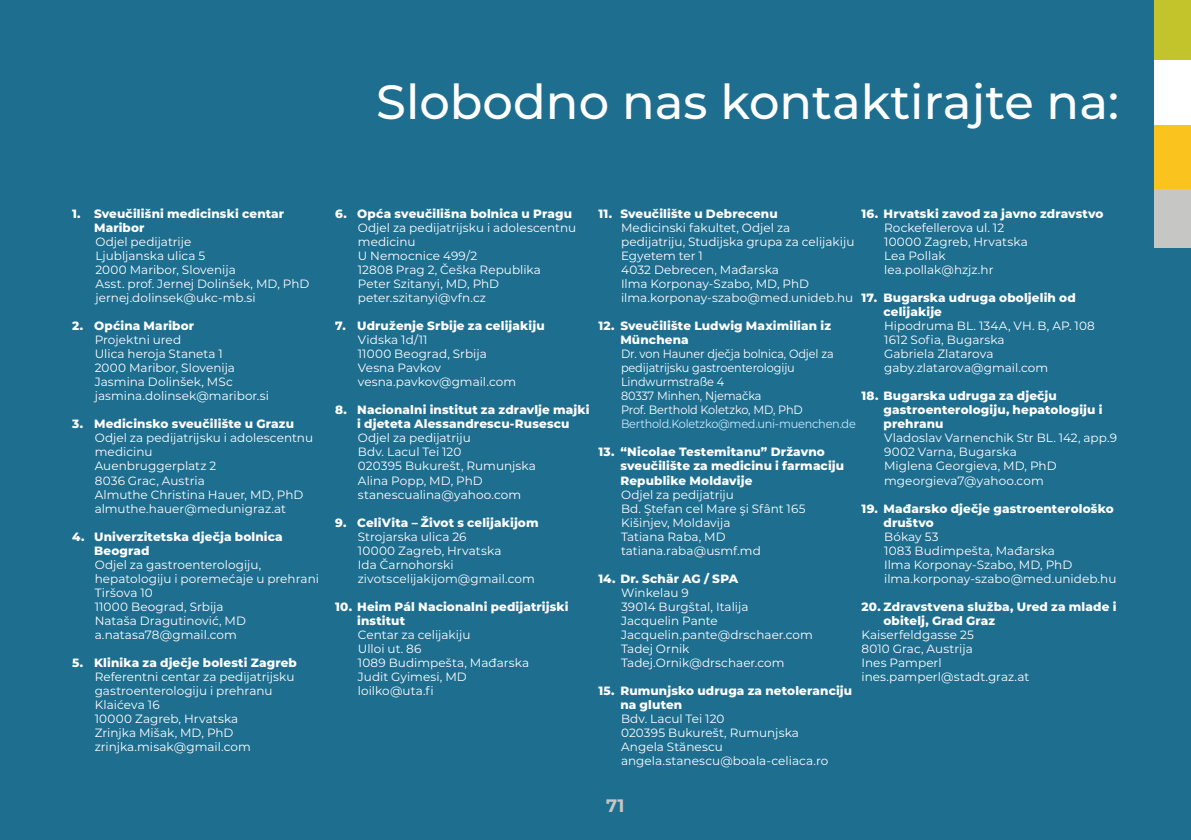
<style>
.page{position:relative;width:1191px;height:840px;background:#fff}
.page>*{position:absolute;margin:0;border:0;box-sizing:border-box;transform-origin:0 0}
._01_Naslov{font:500 48px "Montserrat";color:#fff}
.t1{font:700 18px "Montserrat";color:#c6c6c5}
.txt{font:12px/14px "Montserrat";letter-spacing:.005em;color:#fff}
.txt-2{font:800 12px/14px "Montserrat";letter-spacing:.01em;color:#fff}
.txt-3{font:12px/14px "Montserrat";letter-spacing:.005em;color:#fff;scale:.94 1}
.txt-4{font:12px "Montserrat";letter-spacing:-.02em;color:#c9e9fb;scale:.94 1}
</style>
<div class="page">
<div style="left:0;top:0;width:1191px;height:839px;background:#1e6e90"></div>
<div style="left:1154px;top:0;width:37px;height:60px;background:#c3c42c"></div>
<div style="left:1154px;top:60px;width:37px;height:65px;background:#fff"></div>
<div style="left:1154px;top:125px;width:37px;height:65px;background:#fac31e"></div>
<div style="left:1154px;top:190px;width:37px;height:58px;background:#c6c6c5"></div>
<p class="_01_Naslov" style="left:376px;top:68px;width:744px">Slobodno nas kontaktirajte na:</p>
<p class="txt-2" style="left:94px;top:206px;width:192px;text-indent:-22px">1. Sveučilišni medicinski centar<br>Maribor</p>
<p class="txt" style="left:95px;top:234px;width:97px">Odjel pedijatrije</p>
<p class="txt" style="left:95px;top:248px;width:111px">Ljubljanska ulica 5</p>
<p class="txt" style="left:95px;top:262px;width:142px">2000 Maribor, Slovenija</p>
<p class="txt" style="left:95px;top:276px;width:216px">Asst. prof. Jernej Dolinšek, MD, PhD</p>
<p class="txt" style="left:95px;top:290px;width:162px">jernej.dolinsek@ukc-mb.si</p>
<p class="txt-2" style="left:72px;top:318px;width:124px">2. Općina Maribor</p>
<p class="txt" style="left:95px;top:332px;width:88px">Projektni ured</p>
<p class="txt" style="left:95px;top:346px;width:130px">Ulica heroja Staneta 1</p>
<p class="txt" style="left:95px;top:360px;width:142px">2000 Maribor, Slovenija</p>
<p class="txt" style="left:95px;top:374px;width:140px">Jasmina Dolinšek, MSc</p>
<p class="txt" style="left:95px;top:388px;width:176px">jasmina.dolinsek@maribor.si</p>
<p class="txt-2" style="left:72px;top:416px;width:223px">3. Medicinsko sveučilište u Grazu</p>
<p class="txt" style="left:95px;top:430px;width:220px">Odjel za pedijatrijsku i adolescentnu medicinu</p>
<p class="txt" style="left:95px;top:458px;width:123px">Auenbruggerplatz 2</p>
<p class="txt" style="left:95px;top:472px;width:112px">8036 Grac, Austria</p>
<p class="txt" style="left:95px;top:486px;width:210px">Almuthe Christina Hauer, MD, PhD</p>
<p class="txt" style="left:95px;top:500px;width:193px">almuthe.hauer@medunigraz.at</p>
<p class="txt-2" style="left:94px;top:528px;width:190px;text-indent:-22px">4. Univerzitetska dječja bolnica<br>Beograd</p>
<p class="txt" style="left:95px;top:556px;width:226px">Odjel za gastroenterologiju, hepatologiju i poremećaje u prehrani</p>
<p class="txt" style="left:95px;top:584px;width:60px">Tiršova 10</p>
<p class="txt" style="left:95px;top:598px;width:130px">11000 Beograd, Srbija</p>
<p class="txt" style="left:95px;top:612px;width:153px">Nataša Dragutinović, MD</p>
<p class="txt" style="left:95px;top:626px;width:144px">a.natasa78@gmail.com</p>
<p class="txt-2" style="left:72px;top:654px;width:226px">5. Klinika za dječje bolesti Zagreb</p>
<p class="txt" style="left:95px;top:668px;width:201px">Referentni centar za pedijatrijsku gastroenterologiju i prehranu</p>
<p class="txt" style="left:95px;top:696px;width:66px">Klaićeva 16</p>
<p class="txt" style="left:95px;top:710px;width:145px">10000 Zagreb, Hrvatska</p>
<p class="txt" style="left:95px;top:724px;width:140px">Zrinjka Mišak, MD, PhD</p>
<p class="txt" style="left:95px;top:738px;width:158px">zrinjka.misak@gmail.com</p>
<p class="txt-2" style="left:335px;top:206px;width:238px">6. Opća sveučilišna bolnica u Pragu</p>
<p class="txt" style="left:358px;top:220px;width:220px">Odjel za pedijatrijsku i adolescentnu medicinu</p>
<p class="txt" style="left:358px;top:248px;width:121px">U Nemocnice 499/2</p>
<p class="txt" style="left:358px;top:262px;width:185px">12808 Prag 2, Češka Republika</p>
<p class="txt" style="left:358px;top:276px;width:143px">Peter Szitanyi, MD, PhD</p>
<p class="txt" style="left:358px;top:290px;width:130px">peter.szitanyi@vfn.cz</p>
<p class="txt-2" style="left:335px;top:318px;width:211px">7. Udruženje Srbije za celijakiju</p>
<p class="txt" style="left:358px;top:332px;width:71px">Vidska 1d/11</p>
<p class="txt" style="left:358px;top:346px;width:130px">11000 Beograd, Srbija</p>
<p class="txt" style="left:358px;top:360px;width:85px">Vesna Pavkov</p>
<p class="txt" style="left:358px;top:374px;width:160px">vesna.pavkov@gmail.com</p>
<p class="txt-2" style="left:335px;top:402px;width:256px;text-align:center">8. Nacionalni institut za zdravlje majki i djeteta Alessandrescu-Rusescu</p>
<p class="txt" style="left:358px;top:430px;width:114px">Odjel za pedijatriju</p>
<p class="txt" style="left:358px;top:444px;width:105px">Bdv. Lacul Tei 120</p>
<p class="txt" style="left:358px;top:458px;width:179px">020395 Bukurešt, Rumunjska</p>
<p class="txt" style="left:358px;top:472px;width:126px">Alina Popp, MD, PhD</p>
<p class="txt" style="left:358px;top:486px;width:165px">stanescualina@yahoo.com</p>
<p class="txt-2" style="left:335px;top:514px;width:205px">9. CeliVita – Život s celijakijom</p>
<p class="txt" style="left:358px;top:528px;width:110px">Strojarska ulica 26</p>
<p class="txt" style="left:358px;top:542px;width:145px">10000 Zagreb, Hrvatska</p>
<p class="txt" style="left:358px;top:556px;width:97px">Ida Čarnohorski</p>
<p class="txt" style="left:358px;top:570px;width:179px">zivotscelijakijom@gmail.com</p>
<p class="txt-2" style="left:357px;top:598px;width:213px;text-indent:-22px">10. Heim Pál Nacionalni pedijatrijski institut</p>
<p class="txt" style="left:358px;top:626px;width:114px">Centar za celijakiju</p>
<p class="txt" style="left:358px;top:640px;width:65px">Ulloi ut. 86</p>
<p class="txt" style="left:358px;top:654px;width:173px">1089 Budimpešta, Mađarska</p>
<p class="txt" style="left:358px;top:668px;width:110px">Judit Gyimesi, MD</p>
<p class="txt" style="left:358px;top:682px;width:77px">loilko@uta.fi</p>
<p class="txt-2" style="left:598px;top:206px;width:181px">11. Sveučilište u Debrecenu</p>
<p class="txt" style="left:621px;top:220px;width:235px">Medicinski fakultet, Odjel za pedijatriju, Studijska grupa za celijakiju</p>
<p class="txt" style="left:621px;top:248px;width:83px">Egyetem ter 1</p>
<p class="txt" style="left:621px;top:262px;width:159px">4032 Debrecen, Mađarska</p>
<p class="txt" style="left:621px;top:276px;width:190px">Ilma Korponay-Szabo, MD, PhD</p>
<p class="txt" style="left:621px;top:290px;width:234px">ilma.korponay-szabo@med.unideb.hu</p>
<p class="txt-2" style="left:620px;top:318px;width:212px;text-indent:-22px">12. Sveučilište Ludwig Maximilian iz<br>Münchena</p>
<p class="txt-3" style="left:621px;top:346px;width:228px">Dr. von Hauner dječja bolnica, Odjel za pedijatrijsku gastroenterologiju</p>
<p class="txt-3" style="left:621px;top:374px;width:111px">Lindwurmstraße 4</p>
<p class="txt-3" style="left:621px;top:388px;width:151px">80337 Minhen, Njemačka</p>
<p class="txt-3" style="left:621px;top:402px;width:195px">Prof. Berthold Koletzko, MD, PhD</p>
<p class="txt-4" style="left:621px;top:415px;width:251px">Berthold.Koletzko@med.uni-muenchen.de</p>
<p class="txt-2" style="left:620px;top:444px;width:225px;text-indent:-22px">13. “Nicolae Testemitanu” Državno sveučilište za medicinu i farmaciju<br>Republike Moldavije</p>
<p class="txt" style="left:621px;top:486px;width:114px">Odjel za pedijatriju</p>
<p class="txt" style="left:621px;top:500px;width:186px">Bd. Ştefan cel Mare şi Sfânt 165</p>
<p class="txt" style="left:621px;top:514px;width:111px">Kišinjev, Moldavija</p>
<p class="txt" style="left:621px;top:528px;width:106px">Tatiana Raba, MD</p>
<p class="txt" style="left:621px;top:542px;width:141px">tatiana.raba@usmf.md</p>
<p class="txt-2" style="left:598px;top:570px;width:141px">14. Dr. Schär AG / SPA</p>
<p class="txt" style="left:621px;top:584px;width:69px">Winkelau 9</p>
<p class="txt" style="left:621px;top:598px;width:129px">39014 Burgštal, Italija</p>
<p class="txt" style="left:621px;top:612px;width:98px">Jacquelin Pante</p>
<p class="txt" style="left:621px;top:626px;width:193px">Jacquelin.pante@drschaer.com</p>
<p class="txt" style="left:621px;top:640px;width:70px">Tadej Ornik</p>
<p class="txt" style="left:621px;top:654px;width:165px">Tadej.Ornik@drschaer.com</p>
<p class="txt-2" style="left:620px;top:682px;width:233px;text-indent:-22px">15. Rumunjsko udruga za netoleranciju na gluten</p>
<p class="txt" style="left:621px;top:710px;width:105px">Bdv. Lacul Tei 120</p>
<p class="txt" style="left:621px;top:724px;width:179px">020395 Bukurešt, Rumunjska</p>
<p class="txt" style="left:621px;top:738px;width:103px">Angela Stănescu</p>
<p class="txt" style="left:621px;top:752px;width:209px">angela.stanescu@boala-celiaca.ro</p>
<p class="txt-2" style="left:861px;top:206px;width:243px">16. Hrvatski zavod za javno zdravstvo</p>
<p class="txt" style="left:884px;top:220px;width:121px">Rockefellerova ul. 12</p>
<p class="txt" style="left:884px;top:234px;width:145px">10000 Zagreb, Hrvatska</p>
<p class="txt" style="left:884px;top:248px;width:63px">Lea Pollak</p>
<p class="txt" style="left:884px;top:262px;width:111px">lea.pollak@hzjz.hr</p>
<p class="txt-2" style="left:883px;top:290px;width:194px;text-indent:-22px">17. Bugarska udruga oboljelih od celijakije</p>
<p class="txt" style="left:884px;top:318px;width:212px">Hipodruma BL. 134A, VH. B, AP. 108</p>
<p class="txt" style="left:884px;top:332px;width:122px">1612 Sofia, Bugarska</p>
<p class="txt" style="left:884px;top:346px;width:111px">Gabriela Zlatarova</p>
<p class="txt" style="left:884px;top:360px;width:166px">gaby.zlatarova@gmail.com</p>
<p class="txt-2" style="left:883px;top:388px;width:220px;text-indent:-22px">18. Bugarska udruga za dječju gastroenterologiju, hepatologiju i prehranu</p>
<p class="txt" style="left:884px;top:430px;width:234px">Vladoslav Varnenchik Str BL. 142, app.9</p>
<p class="txt" style="left:884px;top:444px;width:134px">9002 Varna, Bugarska</p>
<p class="txt" style="left:884px;top:458px;width:174px">Miglena Georgieva, MD, PhD</p>
<p class="txt" style="left:884px;top:472px;width:161px">mgeorgieva7@yahoo.com</p>
<p class="txt-2" style="left:883px;top:500px;width:232px;text-indent:-22px">19. Mađarsko dječje gastroenterološko društvo</p>
<p class="txt" style="left:884px;top:528px;width:56px">Bókay 53</p>
<p class="txt" style="left:884px;top:542px;width:172px">1083 Budimpešta, Mađarska</p>
<p class="txt" style="left:884px;top:556px;width:190px">Ilma Korponay-Szabo, MD, PhD</p>
<p class="txt" style="left:884px;top:570px;width:234px">ilma.korponay-szabo@med.unideb.hu</p>
<p class="txt-2" style="left:883px;top:598px;width:234px;text-indent:-22px">20. Zdravstvena služba, Ured za mlade i obitelj, Grad Graz</p>
<p class="txt" style="left:861px;top:626px;width:114px">Kaiserfeldgasse 25</p>
<p class="txt" style="left:861px;top:640px;width:113px">8010 Grac, Austrija</p>
<p class="txt" style="left:861px;top:654px;width:82px">Ines Pamperl</p>
<p class="txt" style="left:861px;top:668px;width:169px">ines.pamperl@stadt.graz.at</p>
<h2 class="t1" style="left:606px;top:791px;width:20px">71</h2>
</div>
